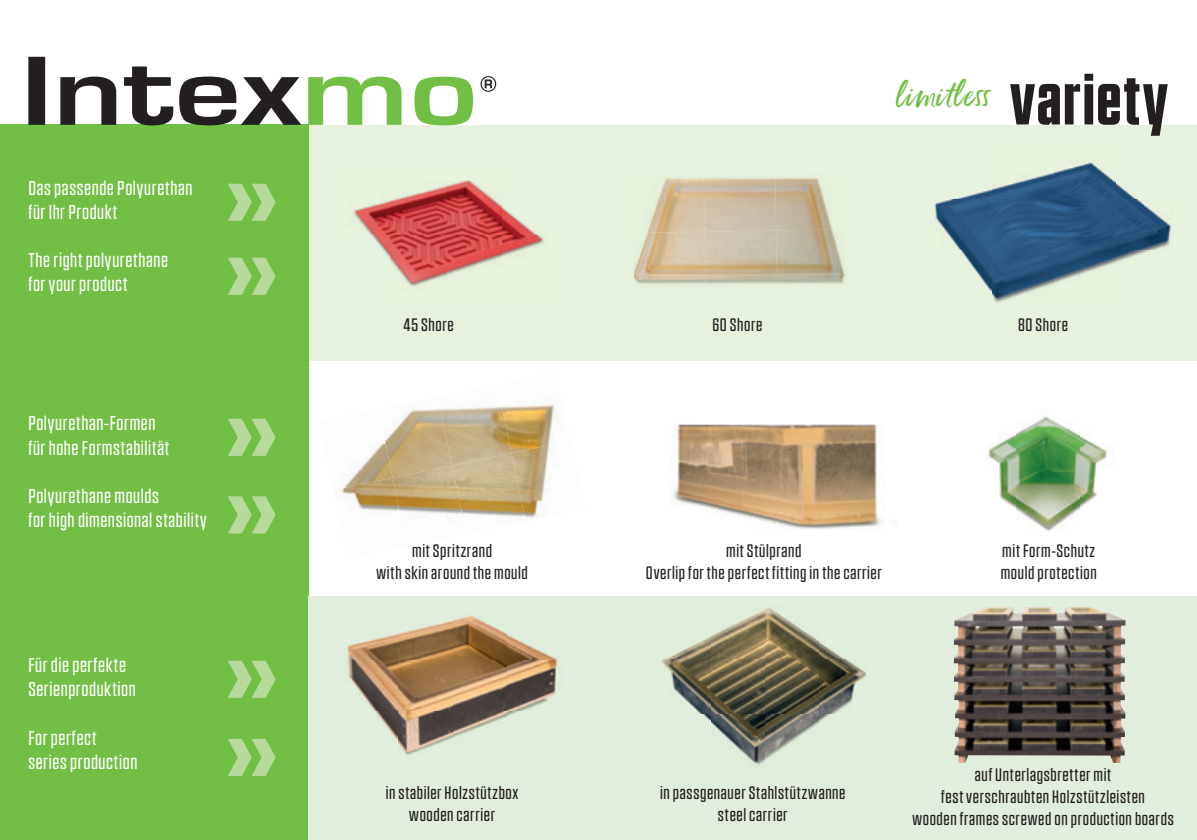
<style>
.page{position:relative;width:1197px;height:840px;background:#fff}
.page>*{position:absolute;margin:0;border:0;box-sizing:border-box;transform-origin:0 0}
.t1{font:70.4px "NTF Grand Bold";letter-spacing:.03em;color:#231f20}
.t2{font:32px "Ernestand Emily Slanted Solid";color:#71bf44}
.t3{font:20px/24px "NTF Grand Regular";letter-spacing:.03em;color:#fff}
.t4{font:18px/22px "NTF Grand Regular";letter-spacing:.035em;color:#231f20;text-align:center}
</style>
<div class="page">
<div style="left:293px;top:125px;width:903px;height:235px;background:#e7f2de"></div>
<div style="left:0;top:125px;width:308px;height:714px;background:#71bf44"></div>
<div style="left:308px;top:596px;width:888px;height:243px;background:#e1eedd"></div>
<svg style="left:308px;top:77px;width:165px;height:48px"></svg>
<svg style="left:28px;top:57px;width:273px;height:68px"></svg>
<svg style="left:480px;top:76px;width:16px;height:16px"></svg>
<svg style="left:228px;top:183px;width:48px;height:38px"></svg>
<svg style="left:228px;top:257px;width:48px;height:38px"></svg>
<svg style="left:228px;top:418px;width:48px;height:37px"></svg>
<svg style="left:228px;top:496px;width:48px;height:37px"></svg>
<svg style="left:228px;top:660px;width:48px;height:37px"></svg>
<svg style="left:228px;top:738px;width:48px;height:37px"></svg>
<img style="left:673px;top:424px;width:209px;height:105px">
<img style="left:347px;top:615px;width:211px;height:141px">
<img style="left:661px;top:607px;width:206px;height:158px">
<img style="left:353px;top:448px;width:25px;height:29px">
<img style="left:378px;top:409px;width:60px;height:68px">
<img style="left:438px;top:407px;width:59px;height:58px">
<img style="left:497px;top:404px;width:61px;height:49px">
<img style="left:341px;top:477px;width:51px;height:34px">
<img style="left:392px;top:465px;width:60px;height:49px">
<img style="left:452px;top:453px;width:59px;height:64px">
<img style="left:511px;top:440px;width:47px;height:78px">
<img style="left:987px;top:416px;width:120px;height:116px">
<img style="left:353px;top:180px;width:191px;height:106px">
<img style="left:933px;top:162px;width:240px;height:140px">
<img style="left:647px;top:178px;width:128px;height:52px">
<img style="left:775px;top:178px;width:70px;height:107px">
<img style="left:634px;top:230px;width:143px;height:55px">
<img style="left:953px;top:607px;width:172px;height:155px">
<p class="t3" style="left:28px;top:176px;width:166px">Das passende Polyurethan für Ihr Produkt</p>
<p class="t3" style="left:28px;top:248px;width:141px">The right polyurethane for your product</p>
<p class="t3" style="left:28px;top:411px;width:142px">Polyurethan-Formen für hohe Formstabilität</p>
<p class="t3" style="left:28px;top:483px;width:180px">Polyurethane moulds<br>for high dimensional stability</p>
<p class="t3" style="left:28px;top:652px;width:109px">Für die perfekte<br>Serienproduktion</p>
<p class="t3" style="left:28px;top:724px;width:110px">For perfect series production</p>
<p class="t4" style="left:403px;top:313px;width:52px">45 Shore</p>
<p class="t4" style="left:712px;top:313px;width:52px">60 Shore</p>
<h2 class="t2" style="left:895px;top:76px;width:95px;rotate:-1deg">limitless</h2>
<h1 class="t1" style="left:1009px;top:59px;width:159px">variety</h1>
<p class="t4" style="left:1017px;top:313px;width:51px">80 Shore</p>
<p class="t4" style="left:376px;top:539px;width:153px">mit Spritzrand<br>with skin around the mould</p>
<p class="t4" style="left:385px;top:781px;width:134px">in stabiler Holzstützbox wooden carrier</p>
<p class="t4" style="left:646px;top:539px;width:237px">mit Stülprand<br>Overlip for the perfect fitting in the carrier</p>
<p class="t4" style="left:1000px;top:539px;width:97px;text-align:left">mit Form-Schutz mould protection</p>
<p class="t4" style="left:660px;top:781px;width:187px">in passgenauer Stahlstützwanne steel carrier</p>
<p class="t4" style="left:912px;top:763px;width:263px">auf Unterlagsbretter mit<br>fest verschraubten Holzstützleisten<br>wooden frames screwed on production boards</p>
</div>
